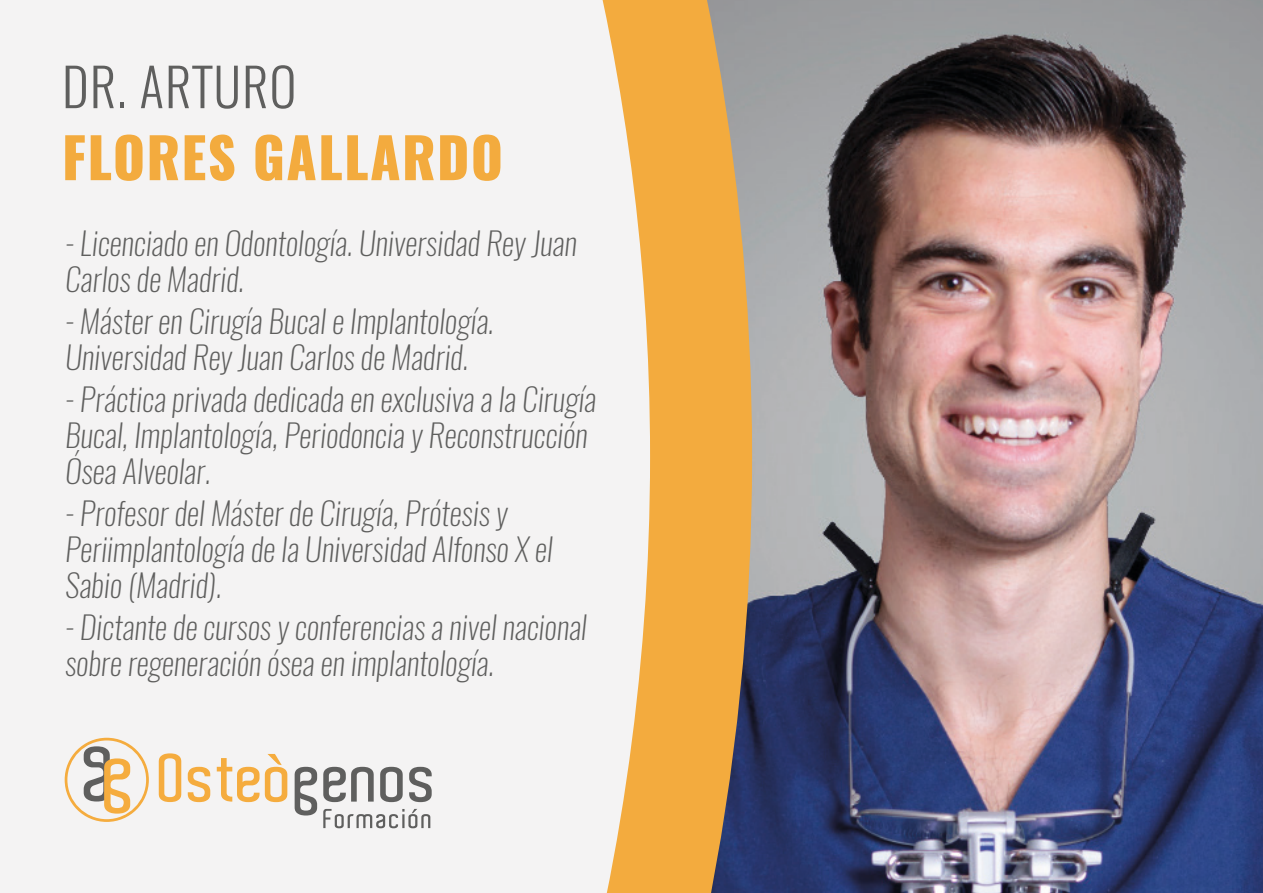
<style>
.page{position:relative;width:1263px;height:893px;background:#f4f3f3}
.page>*{position:absolute;margin:0;border:0;box-sizing:border-box;transform-origin:0 0}
.t1{font:800 55.5px "Oswald";letter-spacing:.025em;color:#f3ab3e}
.t2{font:300 52.5px "Oswald";letter-spacing:.025em;color:#5f5f5e}
.t3{font:italic 200 31.5px/36px "Oswald";color:#5f5f5e}
</style>
<div class="page">
<svg style="left:159px;top:753px;width:22px;height:49px"></svg>
<svg style="left:188px;top:767px;width:22px;height:35px"></svg>
<svg style="left:217px;top:754px;width:70px;height:48px"></svg>
<svg style="left:295px;top:767px;width:22px;height:48px"></svg>
<svg style="left:323px;top:767px;width:51px;height:35px"></svg>
<svg style="left:380px;top:767px;width:23px;height:35px"></svg>
<svg style="left:409px;top:767px;width:23px;height:35px"></svg>
<svg style="left:65px;top:738px;width:84px;height:84px"></svg>
<svg style="left:323px;top:809px;width:107px;height:19px"></svg>
<img style="left:752px;top:0;width:511px;height:893px">
<svg style="left:602px;top:0;width:150px;height:893px;fill:#f3ab3e"></svg>
<h2 class="t2" style="left:62px;top:52px;width:236px">DR. ARTURO</h2>
<h1 class="t1" style="left:62px;top:119px;width:442px">FLORES GALLARDO</h1>
<p class="t3" style="left:65px;top:224px;width:513px">- Licenciado en Odontología. Universidad Rey Juan<br>Carlos de Madrid.</p>
<p class="t3" style="left:65px;top:302px;width:430px">- Máster en Cirugía Bucal e Implantología.<br>Universidad Rey Juan Carlos de Madrid.</p>
<p class="t3" style="left:65px;top:380px;width:533px">- Práctica privada dedicada en exclusiva a la Cirugía<br>Bucal, Implantología, Periodoncia y Reconstrucción<br>Ósea Alveolar.</p>
<p class="t3" style="left:65px;top:494px;width:489px">- Profesor del Máster de Cirugía, Prótesis y<br>Periimplantología de la Universidad Alfonso X el<br>Sabio (Madrid).</p>
<p class="t3" style="left:65px;top:608px;width:523px">- Dictante de cursos y conferencias a nivel nacional sobre regeneración ósea en implantología.</p>
</div>
